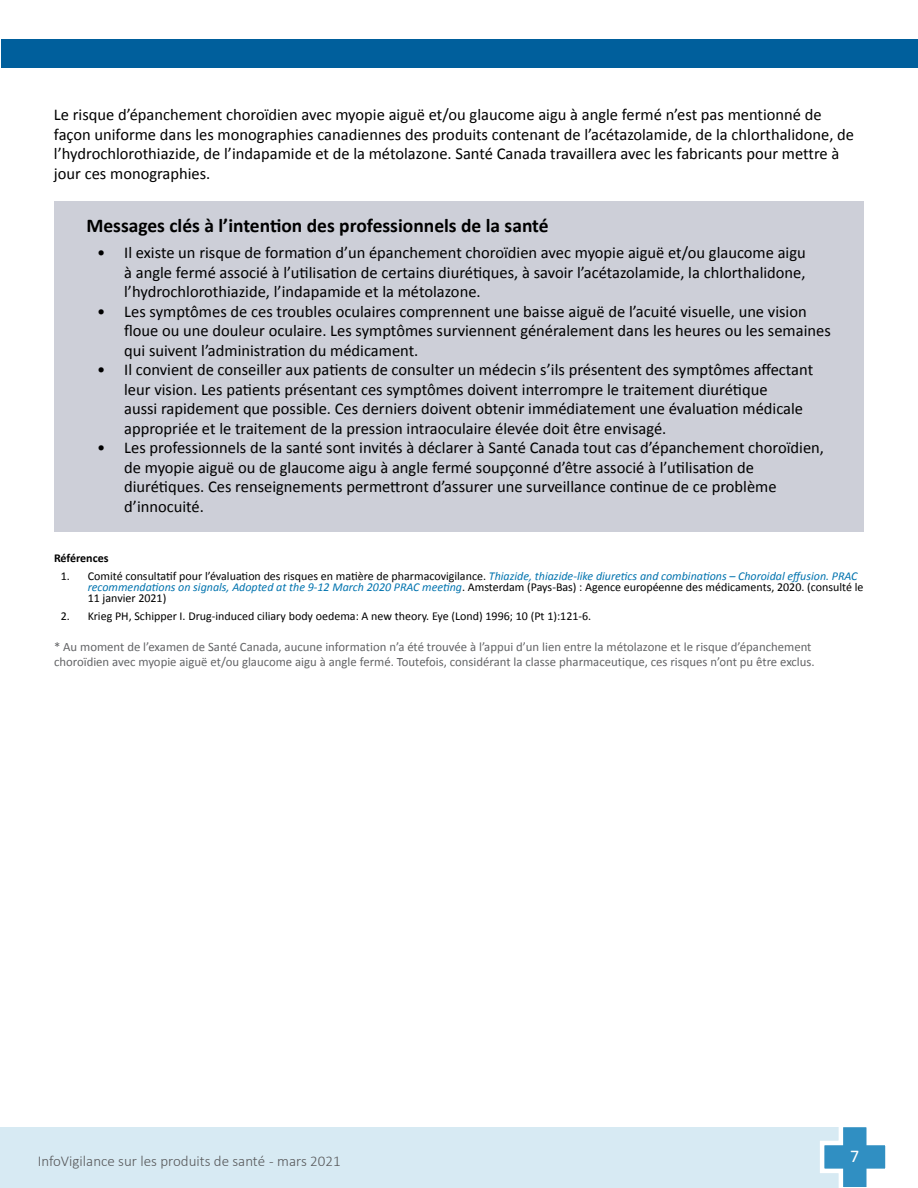
<style>
.page{position:relative;width:918px;height:1188px;background:#fff}
.page>*{position:absolute;margin:0;border:0;box-sizing:border-box;transform-origin:0 0}
.t1{font:700 19.5px "Calibri";color:#000}
.t2{font:18px "Calibri";color:#fff}
.t3{font:16.5px/19.5px "Calibri";color:#000}
.t4{font:300 15px "Calibri";color:#58595b}
.t5{font:12.75px/15px "Calibri";color:#636466}
.t6{font:12px/11.2px "Calibri";color:#000}
.t7{font:700 12px "Calibri";color:#000}
.s1{font-style:italic;color:#0073ae}
</style>
<div class="page">
<div style="left:1px;top:1127px;width:854px;height:61px;background:#d7eaf3"></div>
<hr style="left:0;top:1127px;width:1px;height:61px;background:#d7eaf3">
<svg style="left:820px;top:1127px;width:66px;height:61px"></svg>
<div style="left:1px;top:39px;width:917px;height:29px;background:#005f9c"></div>
<div style="left:54px;top:201px;width:810px;height:331px;background:#cdcfd8"></div>
<p class="t3" style="left:54px;top:105px;width:802px">Le risque d’épanchement choroïdien avec myopie aiguë et/ou glaucome aigu à angle fermé n’est pas mentionné de façon uniforme dans les monographies canadiennes des produits contenant de l’acétazolamide, de la chlorthalidone, de l’hydrochlorothiazide, de l’indapamide et de la métolazone. Santé Canada travaillera avec les fabricants pour mettre à jour ces monographies.</p>
<p class="t1" style="left:86px;top:213px;width:464px">Messages clés à l’intention des professionnels de la santé</p>
<p class="t3" style="left:124px;top:243px;width:683px;text-align:justify;text-indent:-27px">• Il existe un risque de formation d’un épanchement choroïdien avec myopie aiguë et/ou glaucome aigu à angle fermé associé à l’utilisation de certains diurétiques, à savoir l’acétazolamide, la chlorthalidone, l’hydrochlorothiazide, l’indapamide et la métolazone.</p>
<p class="t3" style="left:124px;top:302px;width:708px;text-indent:-27px">• Les symptômes de ces troubles oculaires comprennent une baisse aiguë de l’acuité visuelle, une vision floue ou une douleur oculaire. Les symptômes surviennent généralement dans les heures ou les semaines qui suivent l’administration du médicament.</p>
<p class="t3" style="left:124px;top:360px;width:691px;text-indent:-27px">• Il convient de conseiller aux patients de consulter un médecin s’ils présentent des symptômes affectant leur vision. Les patients présentant ces symptômes doivent interrompre le traitement diurétique<br>aussi rapidement que possible. Ces derniers doivent obtenir immédiatement une évaluation médicale appropriée et le traitement de la pression intraoculaire élevée doit être envisagé.</p>
<p class="t3" style="left:124px;top:438px;width:701px;text-indent:-27px">• Les professionnels de la santé sont invités à déclarer à Santé Canada tout cas d’épanchement choroïdien, de myopie aiguë ou de glaucome aigu à angle fermé soupçonné d’être associé à l’utilisation de diurétiques. Ces renseignements permettront d’assurer une surveillance continue de ce problème d’innocuité.</p>
<p class="t7" style="left:54px;top:550px;width:56px">Références</p>
<p class="t6" style="left:88px;top:570px;width:777px;text-indent:-27px">1. Comité consultatif pour l’évaluation des risques en matière de pharmacovigilance. <span class="s1">Thiazide, thiazide-like diuretics and combinations – Choroidal effusion. PRAC recommendations on signals, Adopted at the 9-12 March 2020 PRAC meeting</span>. Amsterdam (Pays-Bas) : Agence européenne des médicaments, 2020. (consulté le<br>11 janvier 2021)</p>
<p class="t6" style="left:61px;top:610px;width:532px">2. Krieg PH, Schipper I. Drug-induced ciliary body oedema: A new theory. Eye (Lond) 1996; 10 (Pt 1):121-6.</p>
<p class="t5" style="left:54px;top:639px;width:762px">* Au moment de l’examen de Santé Canada, aucune information n’a été trouvée à l’appui d’un lien entre la métolazone et le risque d’épanchement choroïdien avec myopie aiguë et/ou glaucome aigu à angle fermé. Toutefois, considérant la classe pharmaceutique, ces risques n’ont pu être exclus.</p>
<p class="t4" style="left:38px;top:1152px;width:304px">InfoVigilance sur les produits de santé - mars 2021</p>
<p class="t2" style="left:850px;top:1144px;width:11px">7</p>
</div>
